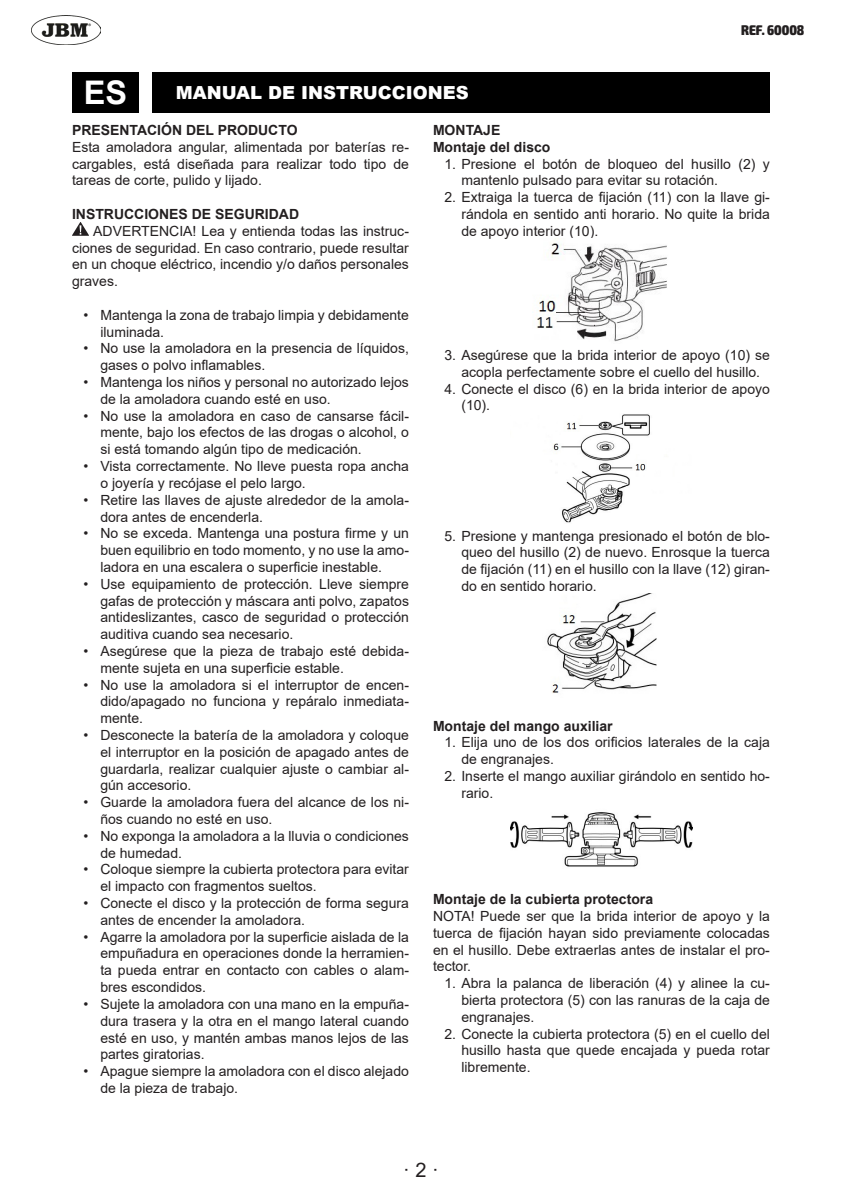
<style>
.page{position:relative;width:842px;height:1191px;background:#fff}
.page>*{position:absolute;margin:0;border:0;box-sizing:border-box;transform-origin:0 0}
.t1{font:700 32.6px "Arial";color:#fff}
.t2{font:20px "Arial";color:#231f20}
.t3{font:900 18px "Arial";color:#fff}
.Estilo_de_párrafo_3{font:14px/16.8px "Arial";color:#231f20}
.Estilo_de_párrafo_3-2{font:700 14px "Arial";color:#231f20}
.t4{font:900 condensed 14px "Exo 2";color:#231f20}
</style>
<div class="page">
<img style="left:32px;top:16px;width:69px;height:28px">
<div style="left:72px;top:72px;width:67px;height:41px;background:#000"></div>
<div style="left:153px;top:72px;width:617px;height:41px;background:#000"></div>
<svg style="left:72px;top:222px;width:17px;height:14px"></svg>
<img style="left:535px;top:243px;width:132px;height:99px">
<img style="left:553px;top:414px;width:97px;height:109px">
<img style="left:547px;top:594px;width:109px;height:99px">
<img style="left:511px;top:812px;width:181px;height:55px">
<p class="t4" style="left:741px;top:21px;width:65px">REF. 60008</p>
<p class="t1" style="left:84px;top:69px;width:45px">ES</p>
<p class="t3" style="left:176px;top:80px;width:295px">MANUAL DE INSTRUCCIONES</p>
<p class="Estilo_de_párrafo_3-2" style="left:72px;top:120px;width:227px">PRESENTACIÓN DEL PRODUCTO</p>
<p class="Estilo_de_párrafo_3" style="left:72px;top:138px;width:338px;text-align:justify">Esta amoladora angular, alimentada por baterías re&shy;cargables, está diseñada para realizar todo tipo de tareas de corte, pulido y lijado.</p>
<p class="Estilo_de_párrafo_3-2" style="left:72px;top:204px;width:229px">INSTRUCCIONES DE SEGURIDAD</p>
<p class="Estilo_de_párrafo_3" style="left:72px;top:222px;width:338px;text-align:justify;text-indent:21px">ADVERTENCIA! Lea y entienda todas las instruc&shy;ciones de seguridad. En caso contrario, puede resultar en un choque eléctrico, incendio y/o daños personales graves.</p>
<p class="Estilo_de_párrafo_3" style="left:100px;top:306px;width:310px;text-indent:-17px">• Mantenga la zona de trabajo limpia y debidamente iluminada.</p>
<p class="Estilo_de_párrafo_3" style="left:100px;top:340px;width:310px;text-indent:-17px">• No use la amoladora en la presencia de líquidos, gases o polvo inflamables.</p>
<p class="Estilo_de_párrafo_3" style="left:100px;top:374px;width:310px;text-indent:-17px">• Mantenga los niños y personal no autorizado lejos de la amoladora cuando esté en uso.</p>
<p class="Estilo_de_párrafo_3" style="left:100px;top:407px;width:310px;text-align:justify;text-indent:-17px">• No use la amoladora en caso de cansarse fácil&shy;mente, bajo los efectos de las drogas o alcohol, o si está tomando algún tipo de medicación.</p>
<p class="Estilo_de_párrafo_3" style="left:100px;top:458px;width:310px;text-indent:-17px">• Vista correctamente. No lleve puesta ropa ancha o joyería y recójase el pelo largo.</p>
<p class="Estilo_de_párrafo_3" style="left:100px;top:491px;width:310px;text-indent:-17px">• Retire las llaves de ajuste alrededor de la amola&shy;dora antes de encenderla.</p>
<p class="Estilo_de_párrafo_3" style="left:100px;top:525px;width:310px;text-align:justify;text-indent:-17px">• No se exceda. Mantenga una postura firme y un buen equilibrio en todo momento, y no use la amo&shy;ladora en una escalera o superficie inestable.</p>
<p class="Estilo_de_párrafo_3" style="left:100px;top:575px;width:310px;text-align:justify;text-indent:-17px">• Use equipamiento de protección. Lleve siempre gafas de protección y máscara anti polvo, zapatos antideslizantes, casco de seguridad o protección auditiva cuando sea necesario.</p>
<p class="Estilo_de_párrafo_3" style="left:100px;top:642px;width:310px;text-indent:-17px">• Asegúrese que la pieza de trabajo esté debida&shy;mente sujeta en una superficie estable.</p>
<p class="Estilo_de_párrafo_3" style="left:100px;top:676px;width:310px;text-align:justify;text-indent:-17px">• No use la amoladora si el interruptor de encen&shy;dido/apagado no funciona y repáralo inmediata&shy;mente.</p>
<p class="Estilo_de_párrafo_3" style="left:100px;top:726px;width:310px;text-align:justify;text-indent:-17px">• Desconecte la batería de la amoladora y coloque el interruptor en la posición de apagado antes de guardarla, realizar cualquier ajuste o cambiar al&shy;gún accesorio.</p>
<p class="Estilo_de_párrafo_3" style="left:100px;top:794px;width:310px;text-indent:-17px">• Guarde la amoladora fuera del alcance de los ni&shy;ños cuando no esté en uso.</p>
<p class="Estilo_de_párrafo_3" style="left:100px;top:827px;width:310px;text-indent:-17px">• No exponga la amoladora a la lluvia o condiciones de humedad.</p>
<p class="Estilo_de_párrafo_3" style="left:100px;top:861px;width:310px;text-indent:-17px">• Coloque siempre la cubierta protectora para evitar el impacto con fragmentos sueltos.</p>
<p class="Estilo_de_párrafo_3" style="left:100px;top:894px;width:310px;text-indent:-17px">• Conecte el disco y la protección de forma segura antes de encender la amoladora.</p>
<p class="Estilo_de_párrafo_3" style="left:100px;top:928px;width:310px;text-align:justify;text-indent:-17px">• Agarre la amoladora por la superficie aislada de la empuñadura en operaciones donde la herramien&shy;ta pueda entrar en contacto con cables o alam&shy;bres escondidos.</p>
<p class="Estilo_de_párrafo_3" style="left:100px;top:995px;width:310px;text-align:justify;text-indent:-17px">• Sujete la amoladora con una mano en la empuña&shy;dura trasera y la otra en el mango lateral cuando esté en uso, y mantén ambas manos lejos de las partes giratorias.</p>
<p class="Estilo_de_párrafo_3" style="left:100px;top:1062px;width:310px;text-indent:-17px">• Apague siempre la amoladora con el disco alejado de la pieza de trabajo.</p>
<p class="Estilo_de_párrafo_3-2" style="left:433px;top:120px;width:69px">MONTAJE</p>
<p class="Estilo_de_párrafo_3-2" style="left:433px;top:137px;width:119px">Montaje del disco</p>
<p class="Estilo_de_párrafo_3" style="left:461px;top:155px;width:310px;text-indent:-17px">1. Presione el botón de bloqueo del husillo (2) y mantenlo pulsado para evitar su rotación.</p>
<p class="Estilo_de_párrafo_3" style="left:461px;top:189px;width:310px;text-align:justify;text-indent:-17px">2. Extraiga la tuerca de fijación (11) con la llave gi&shy;rándola en sentido anti horario. No quite la brida de apoyo interior (10).</p>
<p class="Estilo_de_párrafo_3" style="left:444px;top:346px;width:327px;text-align:center">3. Asegúrese que la brida interior de apoyo (10) se acopla perfectamente sobre el cuello del husillo.</p>
<p class="Estilo_de_párrafo_3" style="left:461px;top:380px;width:310px;text-indent:-17px">4. Conecte el disco (6) en la brida interior de apoyo (10).</p>
<p class="Estilo_de_párrafo_3" style="left:461px;top:527px;width:310px;text-align:justify;text-indent:-17px">5. Presione y mantenga presionado el botón de blo&shy;queo del husillo (2) de nuevo. Enrosque la tuerca de fijación (11) en el husillo con la llave (12) giran&shy;do en sentido horario.</p>
<p class="Estilo_de_párrafo_3-2" style="left:433px;top:716px;width:181px">Montaje del mango auxiliar</p>
<p class="Estilo_de_párrafo_3" style="left:461px;top:734px;width:310px;text-indent:-17px">1. Elija uno de los dos orificios laterales de la caja de engranajes.</p>
<p class="Estilo_de_párrafo_3" style="left:461px;top:767px;width:310px;text-indent:-17px">2. Inserte el mango auxiliar girándolo en sentido ho&shy;rario.</p>
<p class="Estilo_de_párrafo_3-2" style="left:433px;top:889px;width:222px">Montaje de la cubierta protectora</p>
<p class="Estilo_de_párrafo_3" style="left:433px;top:907px;width:338px;text-align:justify">NOTA! Puede ser que la brida interior de apoyo y la tuerca de fijación hayan sido previamente colocadas en el husillo. Debe extraerlas antes de instalar el pro&shy;tector.</p>
<p class="Estilo_de_párrafo_3" style="left:461px;top:974px;width:310px;text-align:justify;text-indent:-17px">1. Abra la palanca de liberación (4) y alinee la cu&shy;bierta protectora (5) con las ranuras de la caja de engranajes.</p>
<p class="Estilo_de_párrafo_3" style="left:461px;top:1025px;width:310px;text-align:justify;text-indent:-17px">2. Conecte la cubierta protectora (5) en el cuello del husillo hasta que quede encajada y pueda rotar libremente.</p>
<h2 class="t2" style="left:403px;top:1156px;width:37px">· 2 ·</h2>
</div>
